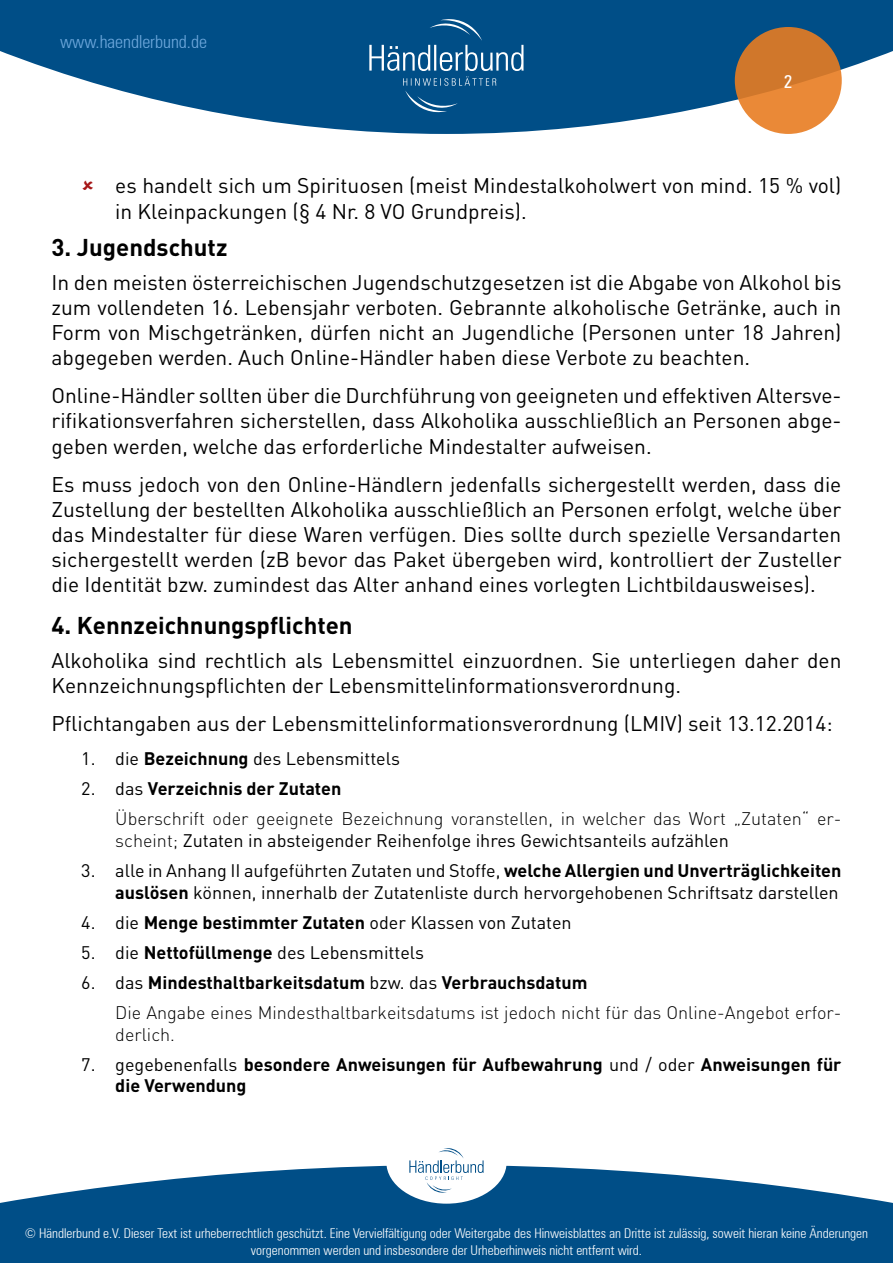
<style>
.page{position:relative;width:893px;height:1263px;background:#fff}
.page>*{position:absolute;margin:0;border:0;box-sizing:border-box;transform-origin:0 0}
.t1{font:700 24px "DIN Pro";color:#000}
.t2{font:21px/25.2px "DIN Pro";color:#000;text-align:justify}
.t3{font:18px/21.6px "DIN Pro";color:#000;text-align:right}
.t4{font:300 18px/30.2px "DIN Pro";color:#000}
.t5{font:700 18px/21.6px "DIN Pro";color:#000}
.t6{font:300 condensed 18px "Zurich BT";color:#6ea8dc}
.t7{font:condensed 18px "Zurich BT";color:#fff}
.t8{font:300 condensed 13.5px/16.2px "Zurich BT";color:#fff;text-align:center}
.s1{font-weight:700}
.s2{font-weight:400}
.s3{font-weight:300}
</style>
<div class="page">
<svg style="left:0;top:0;width:893px;height:134px;fill:#004e87"></svg>
<svg style="left:0;top:1165px;width:893px;height:98px;background:#226597"></svg>
<svg style="left:735px;top:27px;width:107px;height:107px;background:#da7f31"></svg>
<svg style="left:369px;top:19px;width:155px;height:93px;background:#1a6093"></svg>
<div style="left:386px;top:1120px;width:121px;height:84px;background:#fff;border-radius:50%"></div>
<svg style="left:409px;top:1148px;width:75px;height:45px"></svg>
<p class="t6" style="left:60px;top:30px;width:149px">www.haendlerbund.de</p>
<p class="t7" style="left:784px;top:71px;width:10px">2</p>
<p class="t2" style="left:115px;top:172px;width:728px">es handelt sich um Spirituosen (meist Mindestalkoholwert von mind. 15 % vol) in Kleinpackungen (§ 4 Nr. 8 VO Grundpreis).</p>
<p class="t1" style="left:52px;top:231px;width:178px">3. Jugendschutz</p>
<p class="t2" style="left:52px;top:269px;width:791px">In den meisten österreichischen Jugendschutzgesetzen ist die Abgabe von Alkohol bis zum vollendeten 16. Lebensjahr verboten. Gebrannte alkoholische Getränke, auch in Form von Mischgetränken, dürfen nicht an Jugendliche (Personen unter 18 Jahren) abgegeben werden. Auch Online-Händler haben diese Verbote zu beachten.</p>
<p class="t2" style="left:52px;top:382px;width:791px">Online-Händler sollten über die Durchführung von geeigneten und effektiven Altersve&shy;rifikationsverfahren sicherstellen, dass Alkoholika ausschließlich an Personen abge&shy;geben werden, welche das erforderliche Mindestalter aufweisen.</p>
<p class="t2" style="left:52px;top:470px;width:791px">Es muss jedoch von den Online-Händlern jedenfalls sichergestellt werden, dass die Zustellung der bestellten Alkoholika ausschließlich an Personen erfolgt, welche über das Mindestalter für diese Waren verfügen. Dies sollte durch spezielle Versandarten sichergestellt werden (zB bevor das Paket übergeben wird, kontrolliert der Zusteller die Identität bzw. zumindest das Alter anhand eines vorlegten Lichtbildausweises).</p>
<p class="t1" style="left:52px;top:609px;width:303px">4. Kennzeichnungspflichten</p>
<p class="t2" style="left:52px;top:646px;width:791px">Alkoholika sind rechtlich als Lebensmittel einzuordnen. Sie unterliegen daher den<br>Kennzeichnungspflichten der Lebensmittelinformationsverordnung.</p>
<p class="t2" style="left:52px;top:710px;width:783px">Pflichtangaben aus der Lebensmittelinformationsverordnung (LMIV) seit 13.12.2014:</p>
<p class="t3" style="left:81px;top:747px;width:320px">1. die <span class="s1">Bezeichnung</span> des Lebensmittels</p>
<p class="t4" style="left:115px;top:773px;width:728px;text-indent:-34px"><span class="s2">2. das</span> <span class="s1">Verzeichnis der Zutaten<br></span>Überschrift oder geeignete Bezeichnung voranstellen, in welcher das Wort „Zutaten“ er-</p>
<p class="t3" style="left:115px;top:829px;width:615px"><span class="s3">scheint;</span> Zutaten in absteigender Reihenfolge ihres Gewichtsanteils aufzählen</p>
<p class="t3" style="left:81px;top:859px;width:762px">3. alle in Anhang II aufgeführten Zutaten und Stoffe, <span class="s1">welche Allergien und Unverträglichkeiten auslösen</span> können, innerhalb der Zutatenliste durch hervorgehobenen Schriftsatz darstellen</p>
<p class="t3" style="left:81px;top:911px;width:492px">4. die <span class="s1">Menge bestimmter Zutaten</span> oder Klassen von Zutaten</p>
<p class="t3" style="left:81px;top:941px;width:344px">5. die <span class="s1">Nettofüllmenge</span> des Lebensmittels</p>
<p class="t4" style="left:115px;top:967px;width:728px;text-indent:-34px"><span class="s2">6. das</span> <span class="s1">Mindesthaltbarkeitsdatum</span> <span class="s2">bzw. das</span> <span class="s1">Verbrauchsdatum<br></span>Die Angabe eines Mindesthaltbarkeitsdatums ist jedoch nicht für das Online-Angebot erfor-</p>
<p class="t4" style="left:115px;top:1018px;width:61px">derlich.</p>
<p class="t5" style="left:115px;top:1053px;width:728px;text-indent:-34px"><span class="s2">7. gegebenenfalls</span> besondere Anweisungen für Aufbewahrung <span class="s2">und / oder</span> Anweisungen für die Verwendung</p>
<p class="t8" style="left:25px;top:1225px;width:845px">© Händlerbund e.V. Dieser Text ist urheberrechtlich geschützt. Eine Vervielfältigung oder Weitergabe des Hinweisblattes an Dritte ist zulässig, soweit hieran keine Änderungen vorgenommen werden und insbesondere der Urheberhinweis nicht entfernt wird.</p>
</div>
